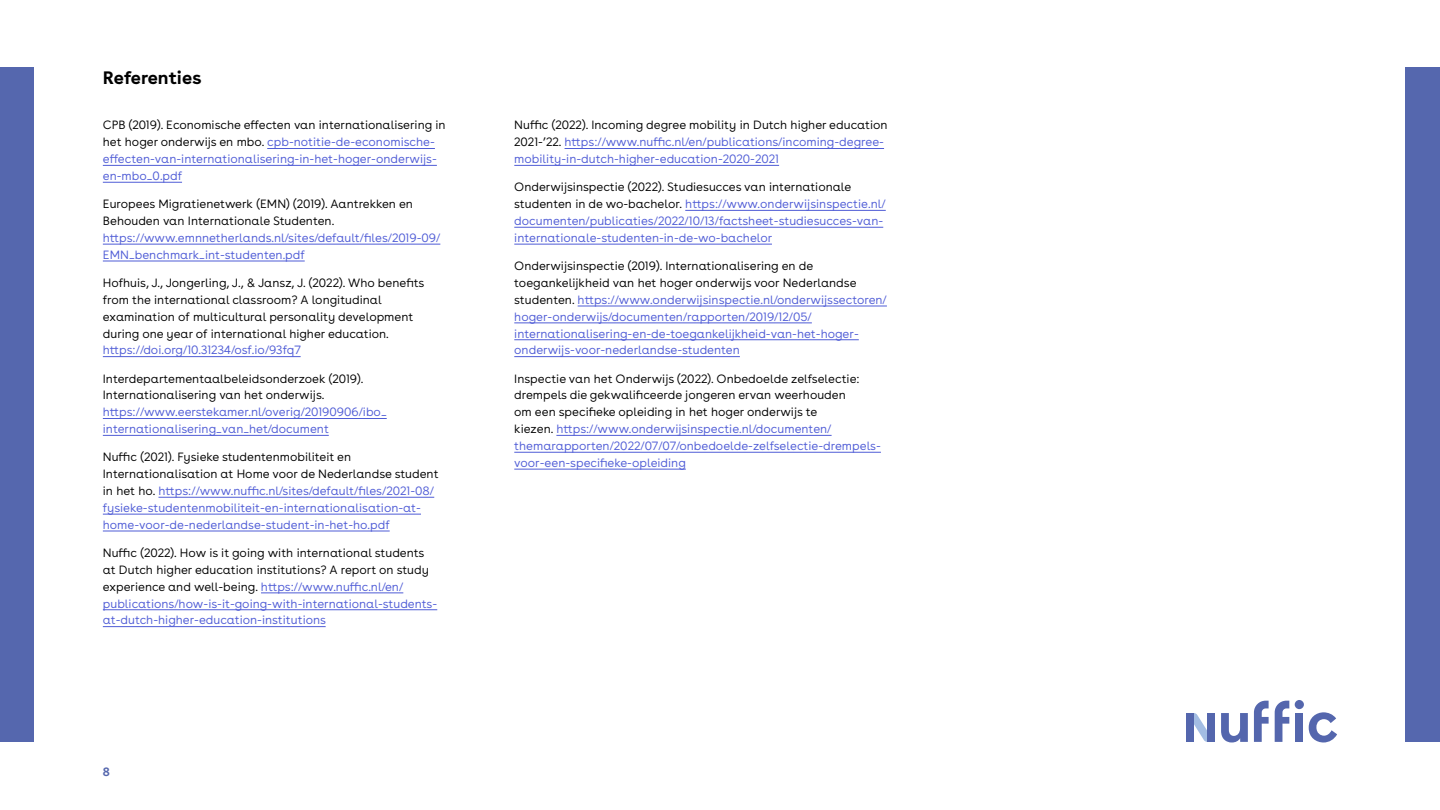
<style>
.page{position:relative;width:1440px;height:810px;background:#fff}
.page>*{position:absolute;margin:0;border:0;box-sizing:border-box;transform-origin:0 0}
.H3_Titel_3{font:700 18px "Buenos Aires";color:#000}
.P1_Broodtekst{font:300 12px/16.9px "Buenos Aires";color:#4f5cd6}
.P1_Broodtekst-2{font:300 12px/16.9px "Buenos Aires";color:#000}
.t1{font:700 12px "Buenos Aires";color:#5567ae}
.s1{color:#000}
.s2{color:#4f5cd6}
</style>
<div class="page">
<div style="left:0;top:68px;width:34px;height:674px;background:#5567ae"></div>
<div style="left:1406px;top:68px;width:34px;height:674px;background:#5567ae"></div>
<hr style="left:267px;top:148px;width:168px;height:1px;background:#4f5cd6">
<hr style="left:103px;top:165px;width:334px;height:1px;background:#4f5cd6">
<hr style="left:103px;top:182px;width:79px;height:1px;background:#4f5cd6">
<hr style="left:103px;top:244px;width:337px;height:1px;background:#4f5cd6">
<hr style="left:103px;top:261px;width:202px;height:1px;background:#4f5cd6">
<hr style="left:103px;top:356px;width:198px;height:1px;background:#4f5cd6">
<hr style="left:103px;top:418px;width:284px;height:1px;background:#4f5cd6">
<hr style="left:103px;top:435px;width:226px;height:1px;background:#4f5cd6">
<hr style="left:158px;top:497px;width:276px;height:1px;background:#4f5cd6">
<hr style="left:103px;top:514px;width:318px;height:1px;background:#4f5cd6">
<hr style="left:103px;top:531px;width:287px;height:1px;background:#4f5cd6">
<hr style="left:261px;top:593px;width:142px;height:1px;background:#4f5cd6">
<hr style="left:103px;top:609px;width:334px;height:1px;background:#4f5cd6">
<hr style="left:103px;top:626px;width:223px;height:1px;background:#4f5cd6">
<hr style="left:565px;top:148px;width:319px;height:1px;background:#4f5cd6">
<hr style="left:514px;top:165px;width:265px;height:1px;background:#4f5cd6">
<hr style="left:685px;top:210px;width:201px;height:1px;background:#4f5cd6">
<hr style="left:514px;top:227px;width:369px;height:1px;background:#4f5cd6">
<hr style="left:514px;top:244px;width:258px;height:1px;background:#4f5cd6">
<hr style="left:578px;top:306px;width:309px;height:1px;background:#4f5cd6">
<hr style="left:514px;top:323px;width:298px;height:1px;background:#4f5cd6">
<hr style="left:514px;top:339px;width:345px;height:1px;background:#4f5cd6">
<hr style="left:514px;top:356px;width:226px;height:1px;background:#4f5cd6">
<hr style="left:556px;top:435px;width:276px;height:1px;background:#4f5cd6">
<hr style="left:514px;top:452px;width:367px;height:1px;background:#4f5cd6">
<hr style="left:514px;top:469px;width:172px;height:1px;background:#4f5cd6">
<svg style="left:1194px;top:713px;width:13px;height:29px"></svg>
<div style="left:1207px;top:713px;width:8px;height:29px;background:#5466ad"></div>
<div style="left:1186px;top:713px;width:8px;height:29px;background:#5466ad"></div>
<div style="left:1295px;top:700px;width:9px;height:9px;background:#5466ad;border-radius:50%"></div>
<div style="left:1295px;top:713px;width:8px;height:29px;background:#5466ad"></div>
<svg style="left:1309px;top:712px;width:28px;height:30px"></svg>
<svg style="left:1221px;top:713px;width:27px;height:29px"></svg>
<svg style="left:1254px;top:701px;width:15px;height:41px"></svg>
<svg style="left:1275px;top:701px;width:14px;height:41px"></svg>
<p class="H3_Titel_3" style="left:103px;top:67px;width:100px">Referenties</p>
<p class="P1_Broodtekst" style="left:103px;top:117px;width:344px"><span class="s1">CPB (2019). Economische effecten van internationalisering in het hoger onderwijs en mbo.</span> cpb-notitie-de-economische&shy;effecten-van-internationalisering-in-het-hoger-onderwijs&shy;en-mbo_0.pdf</p>
<p class="P1_Broodtekst" style="left:103px;top:196px;width:339px"><span class="s1">Europees Migratienetwerk (EMN) (2019). Aantrekken en Behouden van Internationale Studenten. </span>https://www.emnnetherlands.nl/sites/default/files/2019-09/ EMN_benchmark_int-studenten.pdf</p>
<p class="P1_Broodtekst-2" style="left:103px;top:275px;width:323px">Hofhuis, J., Jongerling, J., &amp; Jansz, J. (2022). Who benefits from the international classroom? A longitudinal examination of multicultural personality development during one year of international higher education. <span class="s2">https://doi.org/10.31234/osf.io/93fq7</span></p>
<p class="P1_Broodtekst" style="left:103px;top:370px;width:285px"><span class="s1">Interdepartementaalbeleidsonderzoek (2019).<br>Internationalisering van het onderwijs. </span>https://www.eerstekamer.nl/overig/20190906/ibo_ internationalisering_van_het/document</p>
<p class="P1_Broodtekst" style="left:103px;top:449px;width:337px"><span class="s1">Nuffic (2021). Fysieke studentenmobiliteit en Internationalisation at Home voor de Nederlandse student in het ho.</span> https://www.nuffic.nl/sites/default/files/2021-08/ fysieke-studentenmobiliteit-en-internationalisation-at&shy;home-voor-de-nederlandse-student-in-het-ho.pdf</p>
<p class="P1_Broodtekst-2" style="left:103px;top:545px;width:336px">Nuffic (2022). How is it going with international students at Dutch higher education institutions? A report on study experience and well-being. <span class="s2">https://www.nuffic.nl/en/ publications/how-is-it-going-with-international-students&shy;at-dutch-higher-education-institutions</span></p>
<p class="t1" style="left:103px;top:765px;width:9px">8</p>
<p class="P1_Broodtekst" style="left:514px;top:117px;width:375px"><span class="s1">Nuffic (2022). Incoming degree mobility in Dutch higher education<br>2021-’22.</span> https://www.nuffic.nl/en/publications/incoming-degree&shy;mobility-in-dutch-higher-education-2020-2021</p>
<p class="P1_Broodtekst" style="left:514px;top:179px;width:373px"><span class="s1">Onderwijsinspectie (2022). Studiesucces van internationale studenten in de wo-bachelor.</span> https://www.onderwijsinspectie.nl/ documenten/publicaties/2022/10/13/factsheet-studiesucces-van&shy;internationale-studenten-in-de-wo-bachelor</p>
<p class="P1_Broodtekst" style="left:514px;top:258px;width:374px"><span class="s1">Onderwijsinspectie (2019). Internationalisering en de toegankelijkheid van het hoger onderwijs voor Nederlandse studenten.</span> https://www.onderwijsinspectie.nl/onderwijssectoren/ hoger-onderwijs/documenten/rapporten/2019/12/05/ internationalisering-en-de-toegankelijkheid-van-het-hoger&shy;onderwijs-voor-nederlandse-studenten</p>
<p class="P1_Broodtekst-2" style="left:514px;top:370px;width:368px">Inspectie van het Onderwijs (2022). Onbedoelde zelfselectie: drempels die gekwalificeerde jongeren ervan weerhouden<br>om een specifieke opleiding in het hoger onderwijs te<br>kiezen. <span class="s2">https://www.onderwijsinspectie.nl/documenten/ themarapporten/2022/07/07/onbedoelde-zelfselectie-drempels&shy;voor-een-specifieke-opleiding</span></p>
</div>
